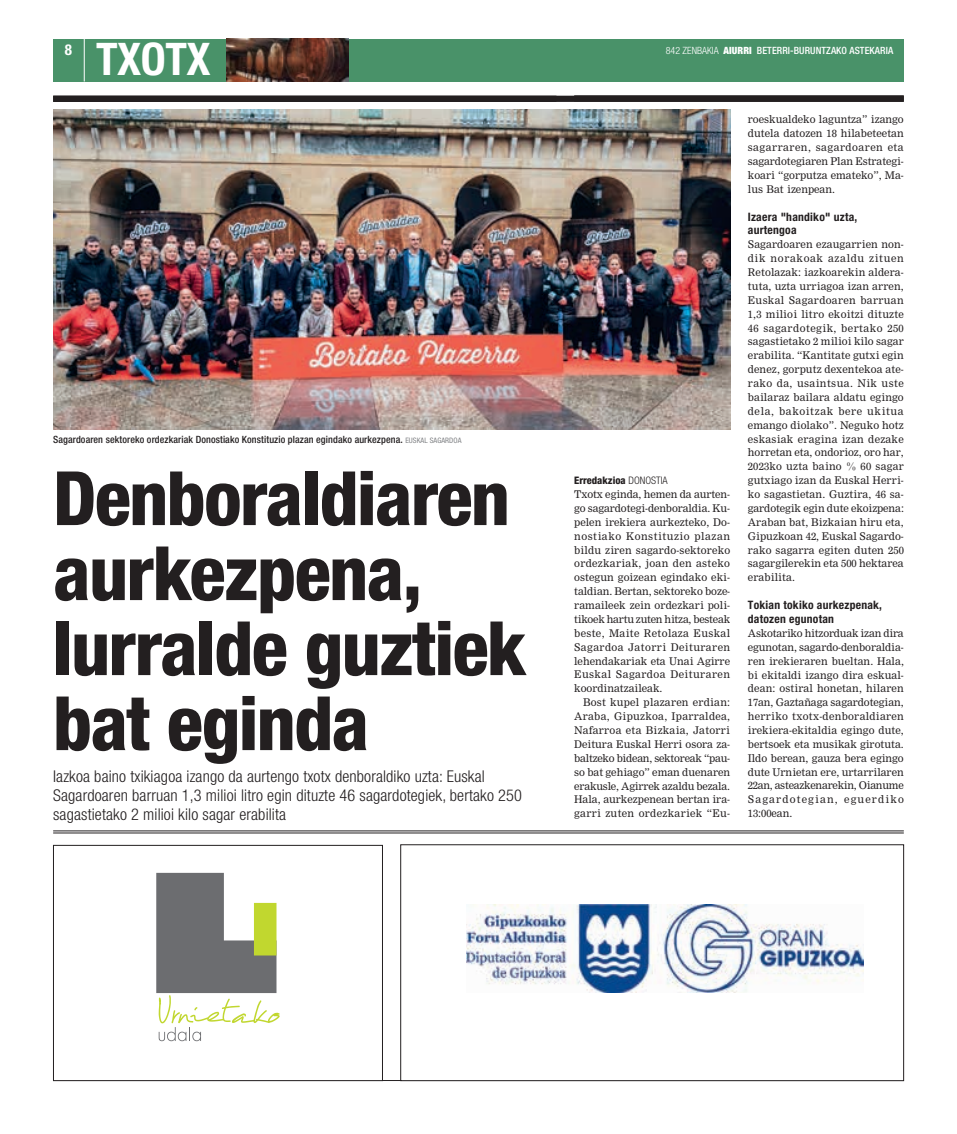
<style>
.page{position:relative;width:957px;height:1134px;background:#fff}
.page>*{position:absolute;margin:0;border:0;box-sizing:border-box;transform-origin:0 0}
.t1{font:800 condensed 75px/75px "Helvetica Neue";letter-spacing:-.02em;color:#231f20}
.t2{font:700 condensed 45px "Helvetica Neue";color:#fff}
.t3{font:300 condensed 16.25px/18.8px "Helvetica Neue";letter-spacing:.01em;color:#231f20}
.t4{font:700 condensed 15px "Helvetica Neue";color:#fff}
.t5{font:700 condensed 11.62px/13.9px "Helvetica Neue";letter-spacing:.02em;color:#231f20}
.t6{font:10.38px/13.9px "M Nimrod";color:#231f20;text-align:justify}
.t7{font:800 condensed 10.38px "Helvetica Neue";color:#231f20}
.t8{font:500 condensed 10px "Helvetica Neue";letter-spacing:.01em;color:#231f20}
.t9{font:500 condensed 10px "Helvetica Neue";letter-spacing:.01em;color:#fff}
.s1{font-weight:300}
.s2{font-weight:900}
.s3{font-weight:400;font-size:7.5px;color:#808285}
</style>
<div class="page">
<div style="left:53px;top:39px;width:851px;height:42px;background:#499269"></div>
<img style="left:226px;top:39px;width:123px;height:42px">
<hr style="left:84px;top:39px;width:1px;height:42px;background:#fff">
<hr style="left:53px;top:1080px;width:851px;height:1px;background:#231f20">
<div style="left:574px;top:95px;width:330px;height:7px;background:#535051"></div>
<img style="left:53px;top:110px;width:677px;height:320px">
<div style="left:53px;top:96px;width:851px;height:6px;background:#231f20"></div>
<img style="left:467px;top:905px;width:396px;height:88px">
<div style="left:400px;top:844px;width:504px;height:237px;border:1px solid #231f20"></div>
<hr style="left:53px;top:831px;width:851px;height:1px;background:#231f20">
<hr style="left:53px;top:833px;width:851px;height:1px;background:#231f20">
<div style="left:53px;top:845px;width:330px;height:236px;border:1px solid #231f20"></div>
<svg style="left:156px;top:873px;width:124px;height:168px"></svg>
<h3 class="t4" style="left:65px;top:41px;width:9px">8</h3>
<h2 class="t2" style="left:96px;top:32px;width:116px">txotx</h2>
<p class="t9" style="left:666px;top:45px;width:229px"><span class="s1">842 zenbakia</span> <span class="s2">AIURRI</span> BETERRI-BURUNTZAKO ASTEKARIA</p>
<p class="t8" style="left:53px;top:433px;width:409px">Sagardoaren sektoreko ordezkariak Donostiako Konstituzio plazan egindako aurkezpena. <span class="s3">EUSKAL SAGARDOA</span></p>
<h1 class="t1" style="left:53px;top:460px;width:474px">Denboraldiaren aurkezpena, lurralde guztiek bat eginda</h1>
<h3 class="t3" style="left:53px;top:767px;width:470px">Iazkoa baino txikiagoa izango da aurtengo txotx denboraldiko uzta: Euskal<br>Sagardoaren barruan 1,3 milioi litro egin dituzte 46 sagardotegiek, bertako 250 sagastietako 2 milioi kilo sagar erabilita</h3>
<p class="t7" style="left:574px;top:474px;width:61px">Erredakzioa <span class="s1">DONOSTIA</span></p>
<p class="t6" style="left:574px;top:487px;width:157px">Txotx eginda, hemen da aurten&shy;go sagardotegi-denboraldia. Ku&shy;pelen irekiera aurkezteko, Do&shy;nostiako Konstituzio plazan bildu ziren sagardo-sektoreko ordezkariak, joan den asteko ostegun goizean egindako eki&shy;taldian. Bertan, sektoreko boze&shy;ramaileek zein ordezkari poli&shy;tikoek hartu zuten hitza, besteak beste, Maite Retolaza Euskal Sagardoa Jatorri Deituraren lehendakariak eta Unai Agirre Euskal Sagardoa Deituraren koordinatzaileak.</p>
<p class="t6" style="left:574px;top:696px;width:157px;text-indent:9px">Bost kupel plazaren erdian:<br>Araba, Gipuzkoa, Iparraldea, Nafarroa eta Bizkaia, Jatorri Deitura Euskal Herri osora za&shy;baltzeko bidean, sektoreak “pau&shy;so bat gehiago” eman duenaren erakusle, Agirrek azaldu bezala.<br>Hala, aurkezpenean bertan ira&shy;garri zuten ordezkariek “Eu-</p>
<p class="t6" style="left:748px;top:113px;width:157px">roeskualdeko laguntza” izango dutela datozen 18 hilabeteetan sagarraren, sagardoaren eta sagardotegiaren Plan Estrategi&shy;koari “gorputza emateko”, Ma&shy;lus Bat izenpean.</p>
<p class="t5" style="left:748px;top:209px;width:111px">Izaera "handiko" uzta, aurtengoa</p>
<p class="t6" style="left:748px;top:238px;width:158px">Sagardoaren ezaugarrien non&shy;dik norakoak azaldu zituen Retolazak: iazkoarekin aldera&shy;tuta, uzta urriagoa izan arren, Euskal Sagardoaren barruan 1,3 milioi litro ekoitzi dituzte 46 sagardotegik, bertako 250 sagastietako 2 milioi kilo sagar erabilita. “Kantitate gutxi egin denez, gorputz dexentekoa ate&shy;rako da, usaintsua. Nik uste bailaraz bailara aldatu egingo dela, bakoitzak bere ukitua emango diolako”. Neguko hotz eskasiak eragina izan dezake horretan eta, ondorioz, oro har, 2023ko uzta baino % 60 sagar gutxiago izan da Euskal Herri&shy;ko sagastietan. Guztira, 46 sa&shy;gardotegik egin dute ekoizpena:<br>Araban bat, Bizkaian hiru eta, Gipuzkoan 42, Euskal Sagardo&shy;rako sagarra egiten duten 250 sagargilerekin eta 500 hektarea erabilita.</p>
<p class="t5" style="left:748px;top:598px;width:136px">Tokian tokiko aurkezpenak, datozen egunotan</p>
<p class="t6" style="left:748px;top:626px;width:158px">Askotariko hitzorduak izan dira egunotan, sagardo-denboraldia&shy;ren irekieraren bueltan. Hala, bi ekitaldi izango dira eskual&shy;dean: ostiral honetan, hilaren 17an, Gaztañaga sagardotegian, herriko txotx-denboraldiaren irekiera-ekitaldia egingo dute, bertsoek eta musikak girotuta.<br>Ildo berean, gauza bera egingo dute Urnietan ere, urtarrilaren 22an, asteazkenarekin, Oianume Sagardotegian, eguerdiko 13:00ean.</p>
</div>
